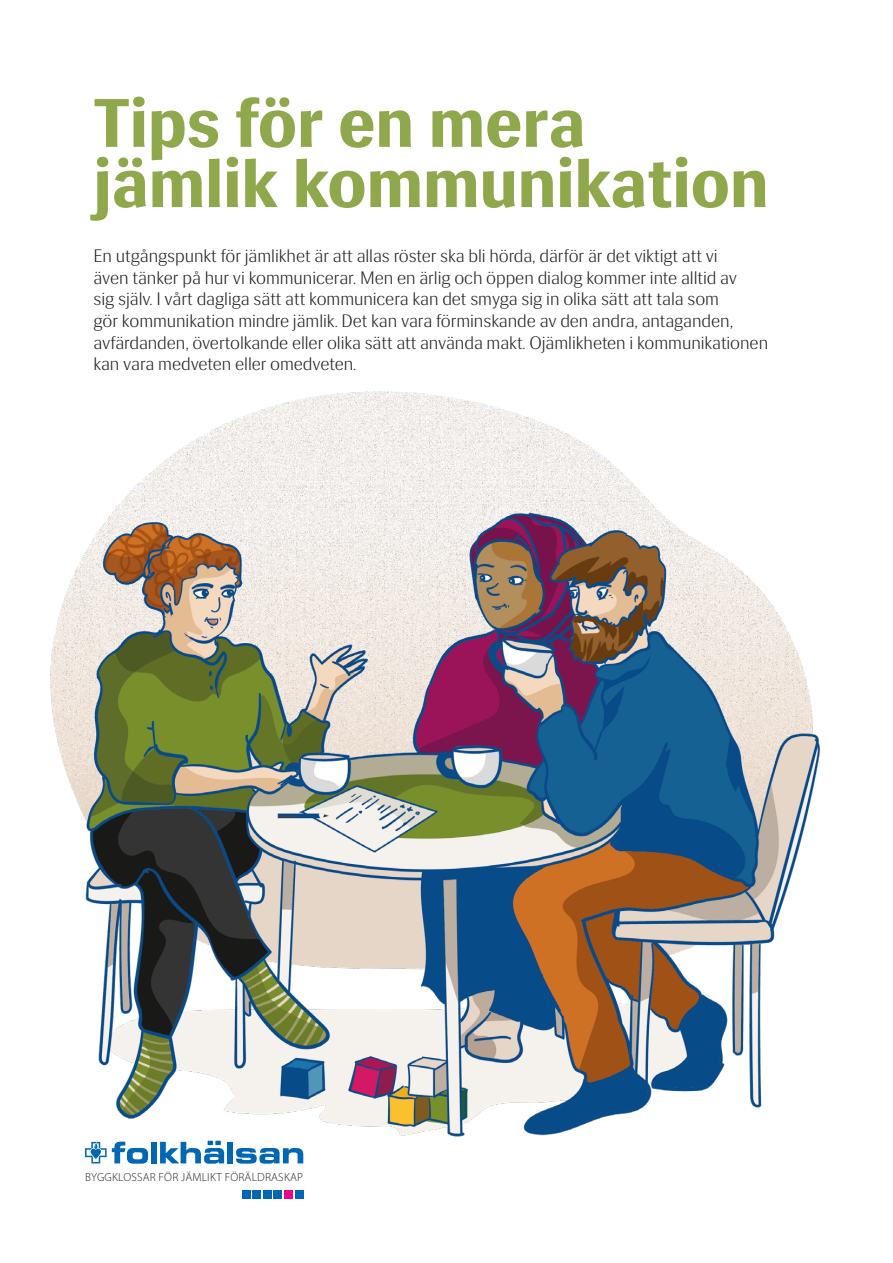
<style>
.page{position:relative;width:893px;height:1263px;background:#fff}
.page>*{position:absolute;margin:0;border:0;box-sizing:border-box;transform-origin:0 0}
.RUBRIK{font:700 68.25px/60.2px "Siri";color:#8fa84c}
.brödtext{font:300 18px/21.6px "Siri";letter-spacing:-.005em;color:#231f20}
.Faktatext{font:300 11.7px "Myriad Pro";letter-spacing:.02em;color:#231f20}
</style>
<div class="page">
<img style="left:50px;top:391px;width:770px;height:808px">
<div style="left:242px;top:1191px;width:8px;height:8px;background:#0166b3"></div>
<svg style="left:85px;top:1141px;width:63px;height:23px"></svg>
<div style="left:151px;top:1142px;width:6px;height:21px;background:#0166b3"></div>
<div style="left:227px;top:1142px;width:6px;height:21px;background:#0166b3"></div>
<svg style="left:236px;top:1148px;width:67px;height:16px"></svg>
<svg style="left:160px;top:1141px;width:64px;height:23px"></svg>
<div style="left:253px;top:1191px;width:8px;height:8px;background:#0166b3"></div>
<div style="left:263px;top:1191px;width:9px;height:8px;background:#0166b3"></div>
<div style="left:274px;top:1191px;width:8px;height:8px;background:#0166b3"></div>
<div style="left:284px;top:1191px;width:9px;height:8px;background:#ed028c"></div>
<div style="left:295px;top:1191px;width:8px;height:8px;background:#0166b3"></div>
<p class="RUBRIK" style="left:94px;top:94px;width:677px">Tips för en mera jämlik kommunikation</p>
<p class="brödtext" style="left:94px;top:245px;width:676px">En utgångspunkt för jämlikhet är att allas röster ska bli hörda, därför är det viktigt att vi<br>även tänker på hur vi kommunicerar. Men en ärlig och öppen dialog kommer inte alltid av<br>sig själv. I vårt dagliga sätt att kommunicera kan det smyga sig in olika sätt att tala som<br>gör kommunikation mindre jämlik. Det kan vara förminskande av den andra, antaganden, avfärdanden, övertolkande eller olika sätt att använda makt. Ojämlikheten i kommunikationen kan vara medveten eller omedveten.</p>
<p class="Faktatext" style="left:85px;top:1170px;width:220px">BYGGKLOSSAR FÖR JÄMLIKT FÖRÄLDRASKAP</p>
</div>
